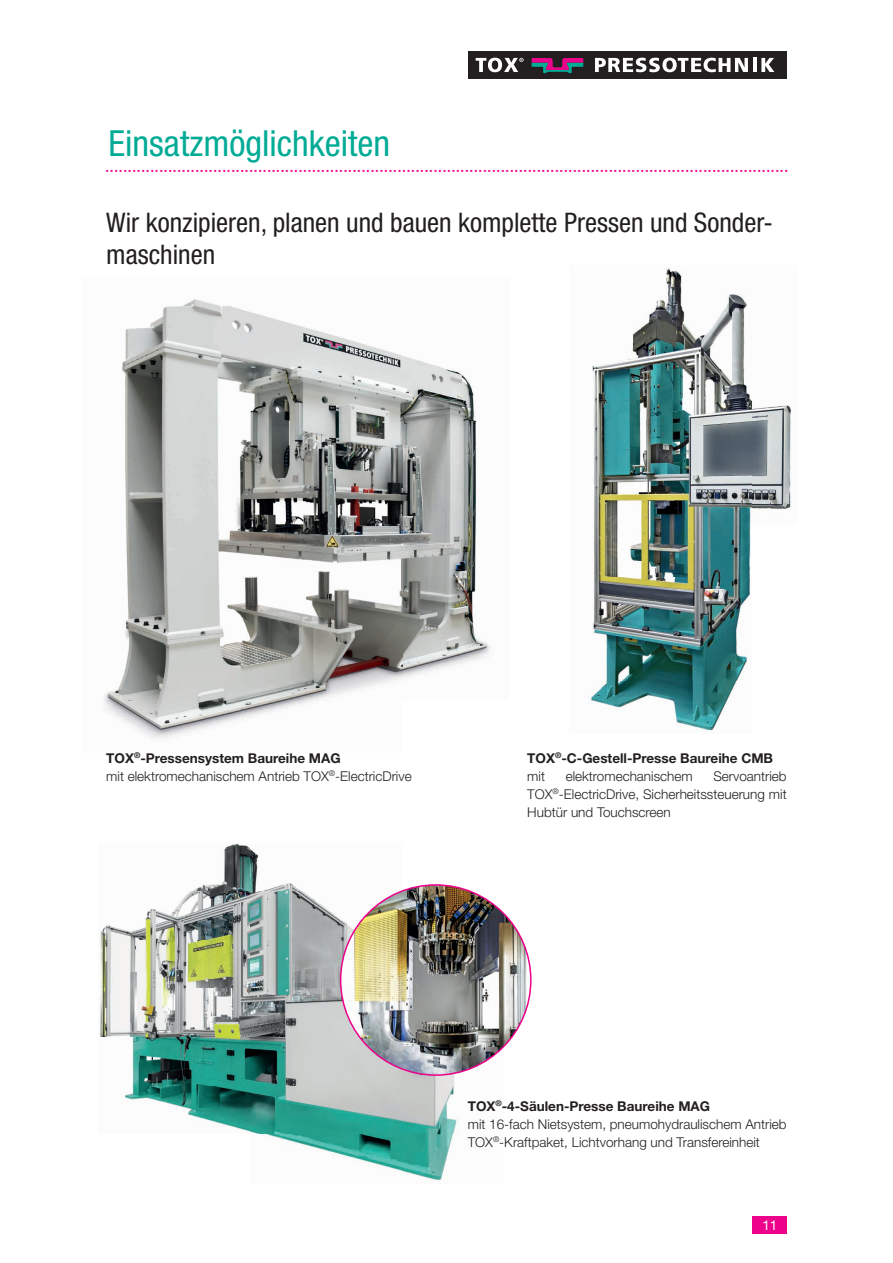
<style>
.page{position:relative;width:893px;height:1263px;background:#fff}
.page>*{position:absolute;margin:0;border:0;box-sizing:border-box;transform-origin:0 0}
.t1{font:condensed 36px "Helvetica Neue LT Std";color:#00ab95}
.t2{font:condensed 27px/32.4px "Helvetica Neue LT Std";color:#231f20}
.t3{font:20.25px "Times New Roman";color:#ed028c}
.t4{font:300 13.5px/18px "Helvetica Neue LT Std";color:#231f20}
.t5{font:700 13.5px/18px "Helvetica Neue LT Std";color:#231f20}
.t6{font:13.5px "Helvetica Neue LT Pro";color:#fff}
.s1{font-weight:700}
.s2{font-weight:300}
</style>
<div class="page">
<div style="left:468px;top:51px;width:319px;height:28px;background:#231f20"></div>
<svg style="left:476px;top:58px;width:48px;height:14px"></svg>
<svg style="left:595px;top:58px;width:153px;height:14px"></svg>
<hr style="left:753px;top:58px;width:3px;height:14px;background:#fff">
<svg style="left:761px;top:58px;width:13px;height:14px"></svg>
<svg style="left:532px;top:58px;width:51px;height:15px"></svg>
<div style="left:753px;top:1216px;width:34px;height:17px;background:#ed028c"></div>
<img style="left:587px;top:268px;width:204px;height:464px">
<img style="left:100px;top:843px;width:360px;height:338px">
<img style="left:340px;top:884px;width:192px;height:192px">
<img style="left:104px;top:299px;width:386px;height:439px">
<h1 class="t1" style="left:109px;top:122px;width:283px">Einsatzmöglichkeiten</h1>
<h3 class="t3" style="left:105px;top:151px;width:685px">........................................................................................................................................................</h3>
<h2 class="t2" style="left:106px;top:206px;width:668px">Wir konzipieren, planen und bauen komplette Pressen und Sonder&shy;maschinen</h2>
<p class="t4" style="left:106px;top:748px;width:307px"><span class="s1">TOX</span><sup>®</sup><span class="s1">-Pressensystem Baureihe MAG<br></span>mit elektromechanischem Antrieb TOX<sup>®</sup>-ElectricDrive</p>
<p class="t5" style="left:527px;top:748px;width:247px">TOX<sup>®</sup>-C-Gestell-Presse Baureihe CMB <span class="s2">mit</span></p>
<p class="t4" style="left:527px;top:766px;width:261px;text-align:justify;text-indent:186px">Servoantrieb TOX<sup>®</sup>-ElectricDrive, Sicherheitssteuerung mit Hubtür und Touchscreen</p>
<p class="t4" style="left:566px;top:766px;width:129px">elektromechanischem</p>
<p class="t4" style="left:468px;top:1096px;width:320px"><span class="s1">TOX</span><sup>®</sup><span class="s1">-4-Säulen-Presse Baureihe MAG<br></span>mit 16-fach Nietsystem, pneumohydraulischem Antrieb<br>TOX<sup>®</sup>-Kraftpaket, Lichtvorhang und Transfereinheit</p>
<p class="t6" style="left:762px;top:1217px;width:17px">11</p>
</div>
